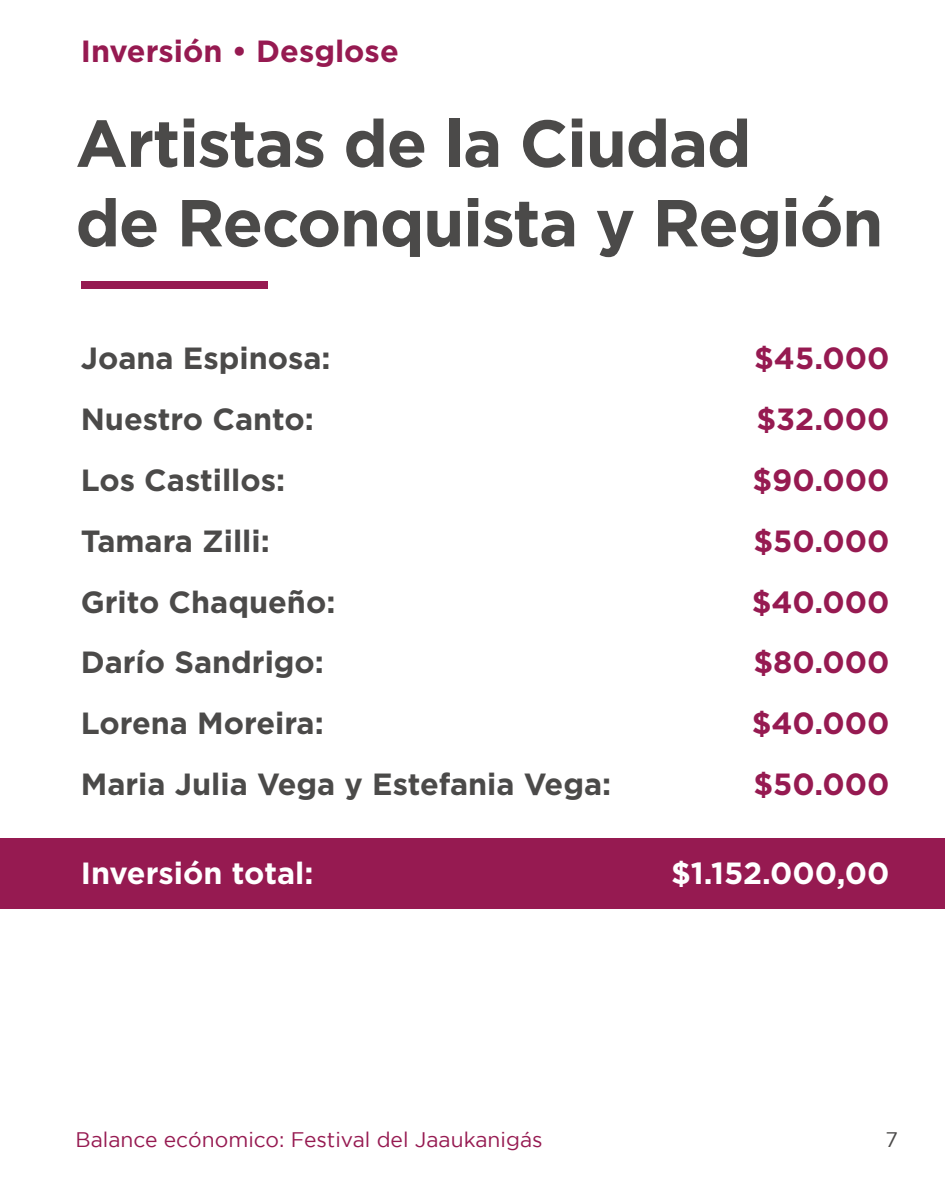
<style>
.page{position:relative;width:945px;height:1182px;background:#fff}
.page>*{position:absolute;margin:0;border:0;box-sizing:border-box;transform-origin:0 0}
.t1{font:700 66.15px/79.5px "Gotham";letter-spacing:-.02em;color:#4b4a49}
.t2{font:700 30.62px "Gotham";color:#4b4a49}
.t3{font:700 30.62px "Gotham";color:#961a51}
.t4{font:700 30.62px "Gotham";color:#fff}
.t5{font:21px "Gotham";color:#961a51}
.t6{font:21px "Gotham";color:#4b4a49}
</style>
<div class="page">
<div style="left:81px;top:281px;width:186px;height:8px;background:#961a51"></div>
<div style="left:0;top:838px;width:945px;height:70px;background:#961a51"></div>
<p class="t3" style="left:81px;top:33px;width:320px">Inversión • Desglose</p>
<h1 class="t1" style="left:76px;top:102px;width:809px">Artistas de la Ciudad<br>de Reconquista y Región</h1>
<p class="t2" style="left:81px;top:340px;width:251px">Joana Espinosa:</p>
<p class="t3" style="left:754px;top:340px;width:137px">$45.000</p>
<p class="t2" style="left:81px;top:401px;width:235px">Nuestro Canto:</p>
<p class="t3" style="left:756px;top:401px;width:135px">$32.000</p>
<p class="t2" style="left:81px;top:462px;width:206px">Los Castillos:</p>
<p class="t3" style="left:753px;top:462px;width:139px">$90.000</p>
<p class="t2" style="left:81px;top:523px;width:191px">Tamara Zilli:</p>
<p class="t3" style="left:754px;top:523px;width:138px">$50.000</p>
<p class="t2" style="left:81px;top:584px;width:256px">Grito Chaqueño:</p>
<p class="t3" style="left:752px;top:584px;width:139px">$40.000</p>
<p class="t2" style="left:81px;top:644px;width:245px">Darío Sandrigo:</p>
<p class="t3" style="left:754px;top:644px;width:138px">$80.000</p>
<p class="t2" style="left:81px;top:705px;width:245px">Lorena Moreira:</p>
<p class="t3" style="left:752px;top:705px;width:139px">$40.000</p>
<p class="t2" style="left:81px;top:766px;width:532px">Maria Julia Vega y Estefania Vega:</p>
<p class="t3" style="left:754px;top:766px;width:138px">$50.000</p>
<p class="t4" style="left:81px;top:855px;width:234px">Inversión total:</p>
<p class="t4" style="left:671px;top:855px;width:220px">$1.152.000,00</p>
<p class="t5" style="left:76px;top:1127px;width:469px">Balance ecónomico: Festival del Jaaukanigás</p>
<p class="t6" style="left:885px;top:1127px;width:14px">7</p>
</div>
